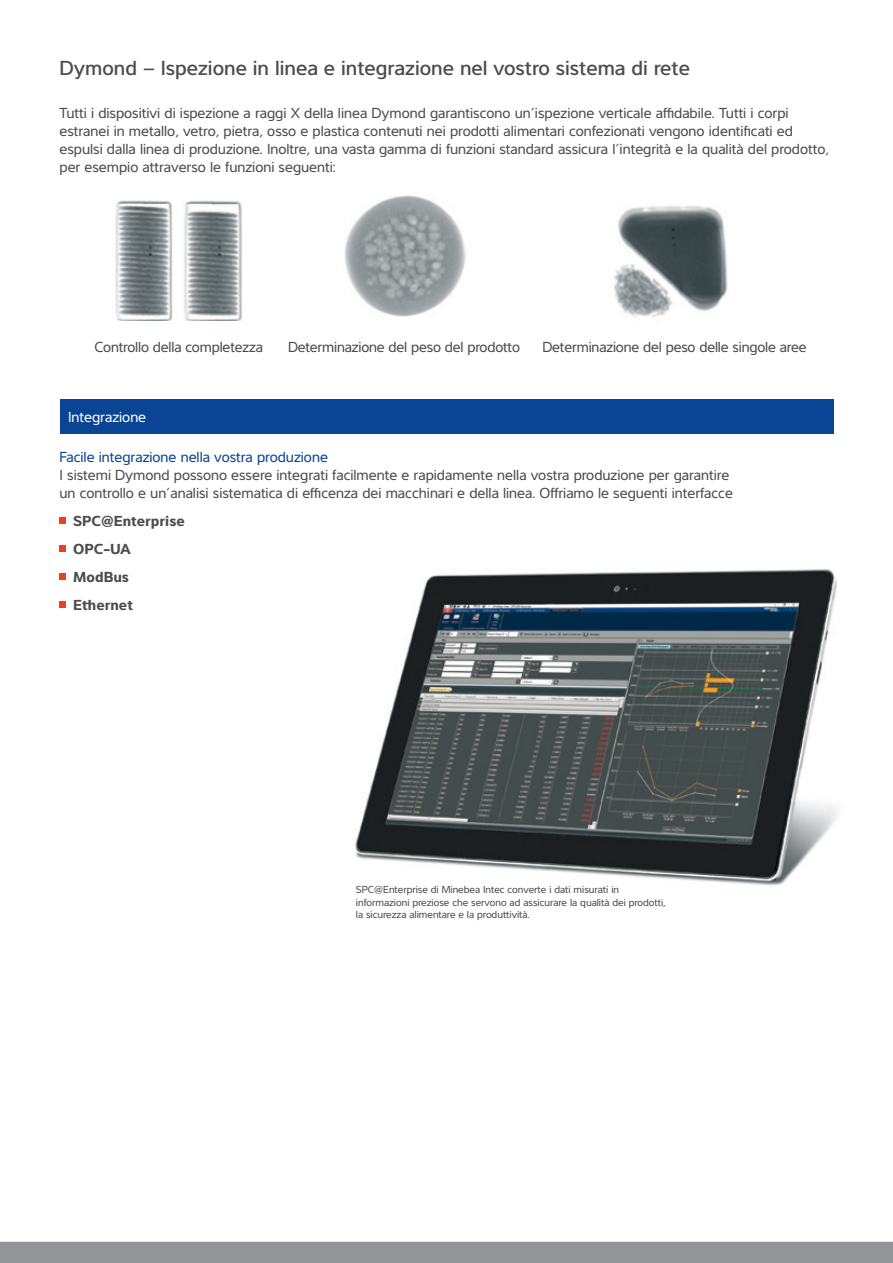
<style>
.page{position:relative;width:893px;height:1263px;background:#fff}
.page>*{position:absolute;margin:0;border:0;box-sizing:border-box;transform-origin:0 0}
.t1{font:500 21px "Interval Pro";color:#4b4c4d}
.t2{font:15px/18px "Interval Pro";color:#4b4c4d}
.t3{font:15px "Interval Pro";color:#094594}
.t4{font:700 15px/28px "Interval Pro";color:#4b4c4d}
.t5{font:15px "Interval Pro";color:#fff}
.t6{font:10.5px/12.8px "Interval Pro";color:#4b4c4d}
</style>
<div class="page">
<div style="left:0;top:1242px;width:893px;height:21px;background:#939598"></div>
<img style="left:355px;top:429px;width:483px;height:457px">
<img style="left:115px;top:200px;width:127px;height:120px">
<img style="left:614px;top:205px;width:114px;height:112px">
<img style="left:344px;top:196px;width:122px;height:121px">
<svg style="left:60px;top:517px;width:6px;height:6px"></svg>
<svg style="left:60px;top:545px;width:6px;height:6px"></svg>
<svg style="left:60px;top:573px;width:6px;height:6px"></svg>
<svg style="left:60px;top:601px;width:6px;height:6px"></svg>
<div style="left:60px;top:400px;width:773px;height:34px;background:#094594"></div>
<h1 class="t1" style="left:60px;top:52px;width:632px">Dymond – Ispezione in linea e integrazione nel vostro sistema di rete</h1>
<p class="t2" style="left:60px;top:103px;width:771px">Tutti i dispositivi di ispezione a raggi X della linea Dymond garantiscono un’ispezione verticale affidabile. Tutti i corpi estranei in metallo, vetro, pietra, osso e plastica contenuti nei prodotti alimentari confezionati vengono identificati ed espulsi dalla linea di produzione. Inoltre, una vasta gamma di funzioni standard assicura l’integrità e la qualità del prodotto, per esempio attraverso le funzioni seguenti:</p>
<p class="t2" style="left:94px;top:337px;width:170px">Controllo della completezza</p>
<p class="t2" style="left:288px;top:337px;width:234px">Determinazione del peso del prodotto</p>
<p class="t2" style="left:542px;top:337px;width:266px">Determinazione del peso delle singole aree</p>
<p class="t5" style="left:68px;top:406px;width:80px">Integrazione</p>
<p class="t3" style="left:60px;top:446px;width:270px">Facile integrazione nella vostra produzione</p>
<p class="t2" style="left:60px;top:465px;width:675px">I sistemi Dymond possono essere integrati facilmente e rapidamente nella vostra produzione per garantire un controllo e un’analisi sistematica di efficenza dei macchinari e della linea. Offriamo le seguenti interfacce</p>
<p class="t4" style="left:73px;top:505px;width:113px">SPC@Enterprise<br>OPC-UA<br>ModBus<br>Ethernet</p>
<p class="t6" style="left:356px;top:882px;width:311px">SPC@Enterprise di Minebea Intec converte i dati misurati in informazioni preziose che servono ad assicurare la qualità dei prodotti, la sicurezza alimentare e la produttività.</p>
</div>
